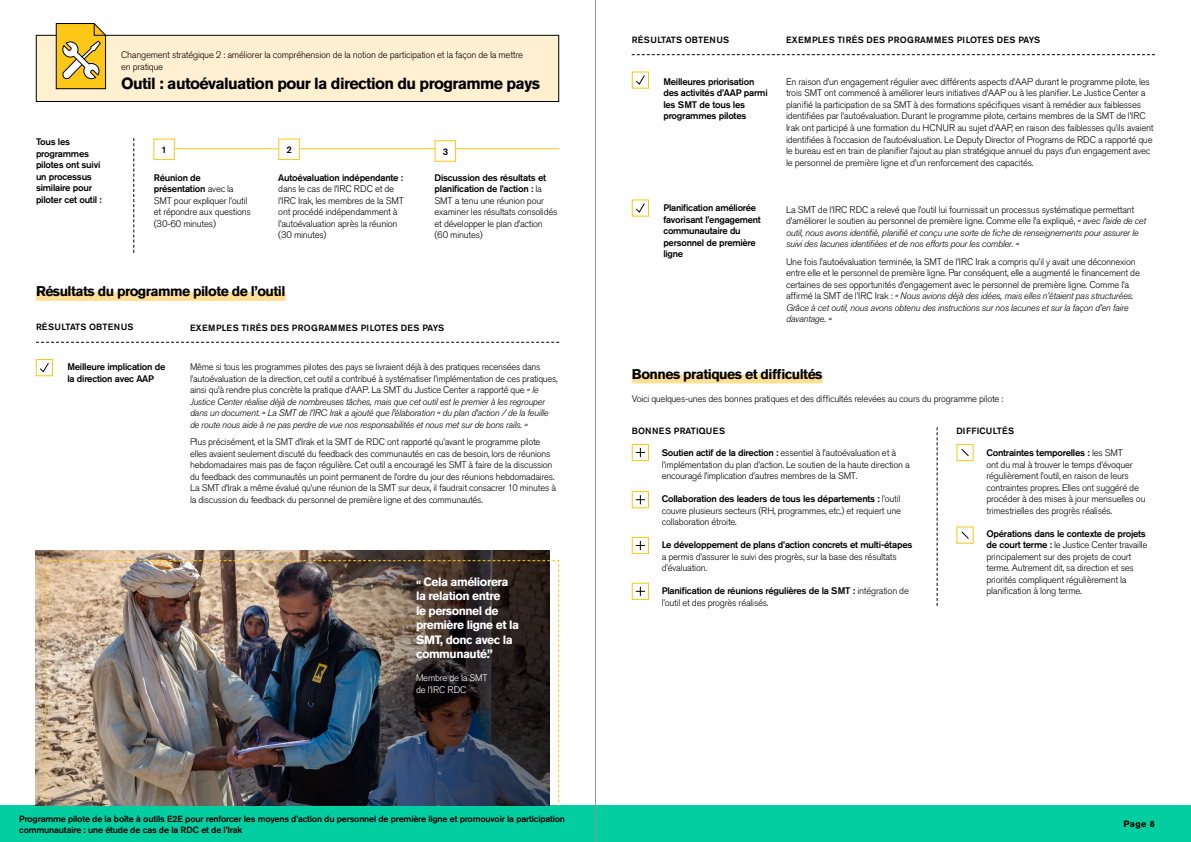
<style>
.page{position:relative;width:1191px;height:842px;background:#fff}
.page>*{position:absolute;margin:0;border:0;box-sizing:border-box;transform-origin:0 0}
.t1{font:700 16px "Akzidenz Grotesk Std";letter-spacing:-.04em;color:#000}
.t2{font:700 14px "Akzidenz Grotesk Std";letter-spacing:-.04em;color:#000}
.t3{font:700 12px/14.4px "Akzidenz Grotesk Std";letter-spacing:-.04em;color:#fff}
.t4{font:300 9.5px/11.5px "Akzidenz Grotesk Std";letter-spacing:-.025em;color:#000}
.t5{font:500 9.5px/11.5px "Akzidenz Grotesk Std";letter-spacing:-.025em;color:#000}
.t6{font:italic 300 9.5px/11.5px "Akzidenz Grotesk Std";letter-spacing:-.025em;color:#000}
.t7{font:300 9.5px/11.5px "Akzidenz Grotesk Std";letter-spacing:-.025em;color:#fff}
.t8{font:500 9px/10.8px "Akzidenz Grotesk Std";letter-spacing:-.02em;color:#000}
.t9{font:500 9px "Akzidenz Grotesk Std";letter-spacing:.035em;color:#000}
.t10{font:500 9px "Akzidenz Grotesk Std";letter-spacing:.015em;color:#000}
.t11{font:500 9px "Akzidenz Grotesk Std";letter-spacing:.025em;color:#000}
.t12{font:700 9px "Akzidenz Grotesk Std";color:#000}
.s1{font-weight:500}
.s2{font-style:italic}
.s3{font-style:normal}
.s4{font-weight:300}
</style>
<div class="page">
<div style="left:0;top:806px;width:1191px;height:36px;background:#03cea2"></div>
<hr style="left:595px;top:0;width:1px;height:842px;background:#939598">
<svg style="left:36px;top:551px;width:514px;height:255px;background:#9c8673"></svg>
<div style="left:36px;top:35px;width:523px;height:67px;background:#fff0d1"></div>
<div style="left:36px;top:35px;width:523px;height:67px;border:1px solid #000"></div>
<div style="left:36px;top:292px;width:249px;height:9px;background:#ffdf94"></div>
<svg style="left:36px;top:342px;width:523px;height:1px"></svg>
<svg style="left:632px;top:54px;width:523px;height:1px"></svg>
<svg style="left:133px;top:138px;width:1px;height:115px"></svg>
<div style="left:632px;top:374px;width:190px;height:9px;background:#ffdf94"></div>
<svg style="left:936px;top:427px;width:1px;height:179px"></svg>
<hr style="left:174px;top:148px;width:385px;height:1px;background:#fcc616">
<div style="left:153px;top:139px;width:22px;height:21px;border:1px solid #fcc616"></div>
<div style="left:435px;top:141px;width:20px;height:20px;background:#fff"></div>
<div style="left:434px;top:140px;width:22px;height:22px;border:1px solid #fcc616"></div>
<div style="left:279px;top:139px;width:20px;height:21px;background:#fff"></div>
<div style="left:278px;top:139px;width:22px;height:21px;border:1px solid #fcc616"></div>
<svg style="left:55px;top:23px;width:52px;height:67px;background:#d9b643"></svg>
<div style="left:632px;top:71px;width:17px;height:18px;border:1px solid #fcc616"></div>
<svg style="left:636px;top:75px;width:9px;height:10px"></svg>
<div style="left:632px;top:199px;width:17px;height:18px;border:1px solid #fcc616"></div>
<svg style="left:636px;top:203px;width:9px;height:10px"></svg>
<div style="left:36px;top:359px;width:17px;height:17px;border:1px solid #fcc616"></div>
<svg style="left:40px;top:363px;width:9px;height:10px"></svg>
<div style="left:632px;top:444px;width:17px;height:17px;border:1px solid #fcc616"></div>
<svg style="left:636px;top:448px;width:9px;height:9px"></svg>
<div style="left:632px;top:491px;width:17px;height:17px;border:1px solid #fcc616"></div>
<svg style="left:636px;top:495px;width:9px;height:9px"></svg>
<div style="left:632px;top:537px;width:17px;height:17px;border:1px solid #fcc616"></div>
<svg style="left:636px;top:541px;width:9px;height:9px"></svg>
<div style="left:632px;top:583px;width:17px;height:17px;border:1px solid #fcc616"></div>
<svg style="left:636px;top:587px;width:9px;height:9px"></svg>
<div style="left:956px;top:444px;width:17px;height:17px;border:1px solid #fcc616"></div>
<svg style="left:961px;top:449px;width:8px;height:8px"></svg>
<svg style="left:961px;top:531px;width:8px;height:8px"></svg>
<img style="left:45px;top:560px;width:515px;height:246px">
<p class="t5" style="left:36px;top:136px;width:67px">Tous les programmes pilotes ont suivi un processus similaire pour piloter cet outil :</p>
<p class="t4" style="left:121px;top:50px;width:403px">Changement stratégique 2 : améliorer la compréhension de la notion de participation et la façon de la mettre en pratique</p>
<h1 class="t1" style="left:121px;top:74px;width:420px">Outil : autoévaluation pour la direction du programme pays</h1>
<p class="t5" style="left:161px;top:144px;width:7px">1</p>
<p class="t5" style="left:286px;top:144px;width:7px">2</p>
<p class="t5" style="left:443px;top:145px;width:7px">3</p>
<p class="t4" style="left:154px;top:172px;width:99px"><span class="s1">Réunion de présentation</span> avec la<br>SMT pour expliquer l’outil et répondre aux questions (30-60 minutes)</p>
<p class="t4" style="left:434px;top:172px;width:124px"><span class="s1">Discussion des résultats et planification de l’action :</span> la<br>SMT a tenu une réunion pour examiner les résultats consolidés et développer le plan d’action (60 minutes)</p>
<p class="t5" style="left:278px;top:171px;width:126px">Autoévaluation indépendante :</p>
<p class="t4" style="left:278px;top:183px;width:127px">dans le cas de l’IRC RDC et de l’IRC Irak, les membres de la SMT ont procédé indépendamment à l’autoévaluation après la réunion (30 minutes)</p>
<h2 class="t2" style="left:36px;top:283px;width:251px">Résultats du programme pilote de l’outil</h2>
<p class="t10" style="left:36px;top:322px;width:99px">RÉSULTATS OBTENUS</p>
<p class="t9" style="left:190px;top:322px;width:256px">EXEMPLES TIRÉS DES PROGRAMMES PILOTES DES PAYS</p>
<p class="t5" style="left:67px;top:361px;width:99px">Meilleure implication de la direction avec AAP</p>
<p class="t4" style="left:190px;top:361px;width:369px">Même si tous les programmes pilotes des pays se livraient déjà à des pratiques recensées dans l’autoévaluation de la direction, cet outil a contribué à systématiser l’implémentation de ces pratiques, ainsi qu’à rendre plus concrète la pratique d’AAP. La SMT du Justice Center a rapporté que <span class="s2">« le Justice Center réalise déjà de nombreuses tâches, mais que cet outil est le premier à les regrouper dans un document. » La SMT de l’IRC Irak a ajouté que l’élaboration « du plan d’action / de la feuille de route nous aide à ne pas perdre de vue nos responsabilités et nous met sur de bons rails. »</span></p>
<p class="t4" style="left:190px;top:436px;width:367px">Plus précisément, et la SMT d’Irak et la SMT de RDC ont rapporté qu’avant le programme pilote elles avaient seulement discuté du feedback des communautés en cas de besoin, lors de réunions hebdomadaires mais pas de façon régulière. Cet outil a encouragé les SMT à faire de la discussion du feedback des communautés un point permanent de l’ordre du jour des réunions hebdomadaires.<br>La SMT d’Irak a même évalué qu’une réunion de la SMT sur deux, il faudrait consacrer 10 minutes à la discussion du feedback du personnel de première ligne et des communautés.</p>
<p class="t3" style="left:416px;top:575px;width:105px">« Cela améliorera la relation entre<br>le personnel de première ligne et la<br>SMT, donc avec la communauté.”</p>
<p class="t7" style="left:416px;top:672px;width:73px">Membre de la SMT de l’IRC RDC</p>
<p class="t10" style="left:632px;top:34px;width:99px">RÉSULTATS OBTENUS</p>
<p class="t9" style="left:786px;top:35px;width:256px">EXEMPLES TIRÉS DES PROGRAMMES PILOTES DES PAYS</p>
<p class="t5" style="left:663px;top:76px;width:106px">Meilleures priorisation des activités d’AAP parmi les SMT de tous les programmes pilotes</p>
<p class="t4" style="left:786px;top:76px;width:369px">En raison d’un engagement régulier avec différents aspects d’AAP durant le programme pilote, les trois SMT ont commencé à améliorer leurs initiatives d’AAP ou à les planifier. Le Justice Center a planifié la participation de sa SMT à des formations spécifiques visant à remédier aux faiblesses identifiées par l’autoévaluation. Durant le programme pilote, certains membres de la SMT de l’IRC Irak ont participé à une formation du HCNUR au sujet d’AAP, en raison des faiblesses qu’ils avaient identifiées à l’occasion de l’autoévaluation. Le Deputy Director of Programs de RDC a rapporté que le bureau est en train de planifier l’ajout au plan stratégique annuel du pays d’un engagement avec le personnel de première ligne et d’un renforcement des capacités.</p>
<p class="t5" style="left:663px;top:202px;width:99px">Planification améliorée favorisant l’engagement communautaire du personnel de première ligne</p>
<p class="t6" style="left:786px;top:204px;width:361px"><span class="s3">La SMT de l’IRC RDC a relevé que l’outil lui fournissait un processus systématique permettant d’améliorer le soutien au personnel de première ligne. Comme elle l’a expliqué,</span> « avec l’aide de cet outil, nous avons identifié, planifié et conçu une sorte de fiche de renseignements pour assurer le suivi des lacunes identifiées et de nos efforts pour les combler. »</p>
<p class="t4" style="left:786px;top:256px;width:355px">Une fois l’autoévaluation terminée, la SMT de l’IRC Irak a compris qu’il y avait une déconnexion entre elle et le personnel de première ligne. Par conséquent, elle a augmenté le financement de certaines de ses opportunités d’engagement avec le personnel de première ligne. Comme l’a affirmé la SMT de l’IRC Irak : <span class="s2">« Nous avions déjà des idées, mais elles n’étaient pas structurées.<br>Grâce à cet outil, nous avons obtenu des instructions sur nos lacunes et sur la façon d’en faire davantage. »</span></p>
<h2 class="t2" style="left:632px;top:366px;width:192px">Bonnes pratiques et difficultés</h2>
<p class="t4" style="left:632px;top:393px;width:373px">Voici quelques-unes des bonnes pratiques et des difficultés relevées au cours du programme pilote :</p>
<p class="t10" style="left:632px;top:425px;width:95px">BONNES PRATIQUES</p>
<p class="t4" style="left:662px;top:447px;width:249px"><span class="s1">Soutien actif de la direction :</span> essentiel à l’autoévaluation et à l’implémentation du plan d’action. Le soutien de la haute direction a encouragé l’implication d’autres membres de la SMT.</p>
<p class="t4" style="left:662px;top:493px;width:241px;text-align:justify"><span class="s1">Collaboration des leaders de tous les départements :</span> l’outil couvre plusieurs secteurs (RH, programmes, etc.) et requiert une collaboration étroite.</p>
<p class="t5" style="left:662px;top:539px;width:252px">Le développement de plans d’action concrets et multi-étapes</p>
<p class="t4" style="left:662px;top:551px;width:237px">a permis d’assurer le suivi des progrès, sur la base des résultats d’évaluation.</p>
<p class="t5" style="left:662px;top:585px;width:249px">Planification de réunions régulières de la SMT : <span class="s4">intégration de l’outil et des progrès réalisés.</span></p>
<p class="t11" style="left:956px;top:425px;width:59px">DIFFICULTÉS</p>
<p class="t4" style="left:986px;top:447px;width:161px"><span class="s1">Contraintes temporelles :</span> les SMT<br>ont du mal à trouver le temps d’évoquer régulièrement l’outil, en raison de leurs contraintes propres. Elles ont suggéré de procéder à des mises à jour mensuelles ou trimestrielles des progrès réalisés.</p>
<p class="t4" style="left:986px;top:528px;width:162px"><span class="s1">Opérations dans le contexte de projets de court terme :</span> le Justice Center travaille principalement sur des projets de court terme. Autrement dit, sa direction et ses priorités compliquent régulièrement la planification à long terme.</p>
<p class="t8" style="left:19px;top:813px;width:547px">Programme pilote de la boîte à outils E2E pour renforcer les moyens d’action du personnel de première ligne et promouvoir la participation communautaire : une étude de cas de la RDC et de l’Irak</p>
<p class="t12" style="left:1123px;top:819px;width:33px">Page 8</p>
</div>
